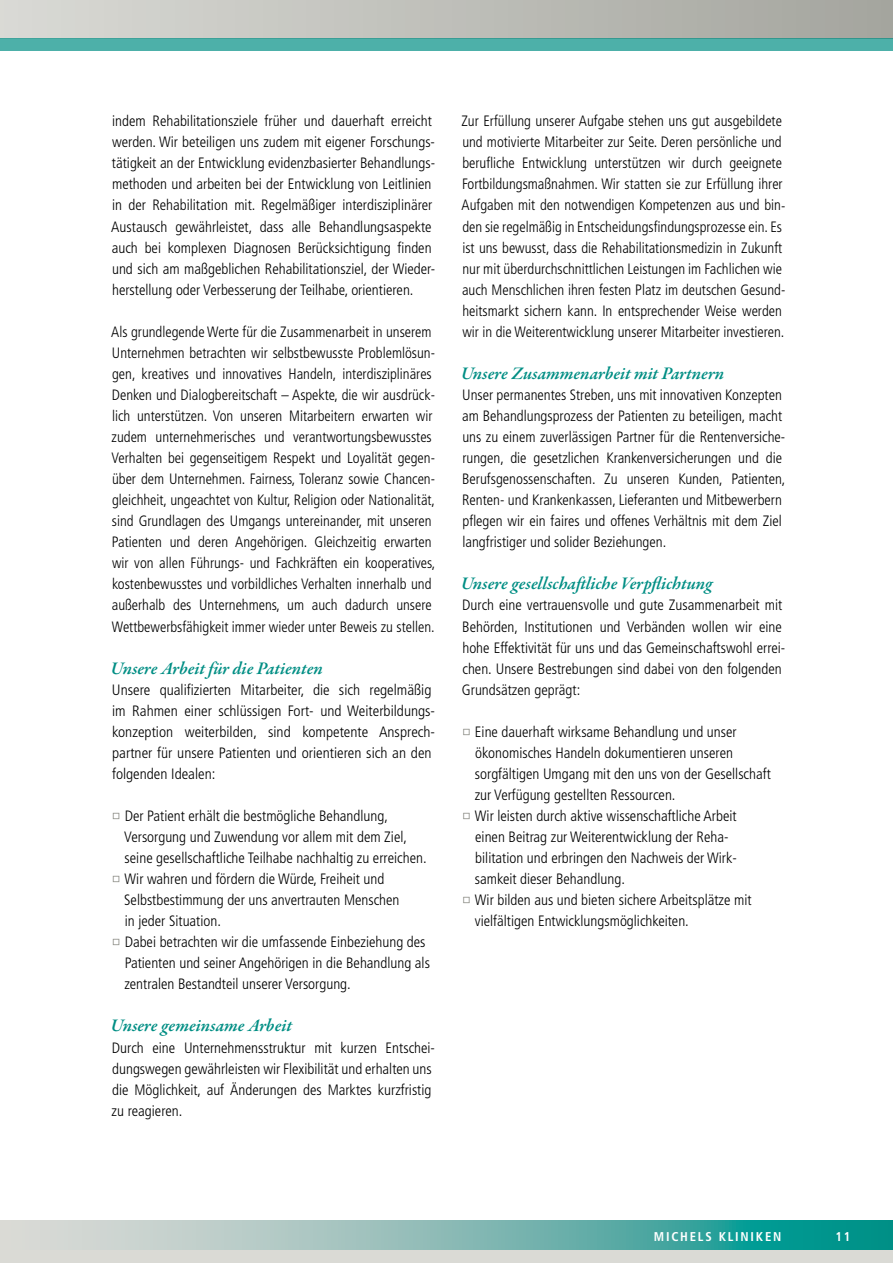
<style>
.page{position:relative;width:893px;height:1263px;background:#fff}
.page>*{position:absolute;margin:0;border:0;box-sizing:border-box;transform-origin:0 0}
.t1{font:italic 600 18px "Garamond Premr Pro";color:#008e84}
.t2{font:300 condensed 15px/21px "Frutiger";color:#000}
.t3{font:700 condensed 12.75px "Frutiger";letter-spacing:.14em;color:#fff}
</style>
<div class="page">
<div style="left:0;top:0;width:893px;height:38px;background:linear-gradient(to right,#d9dad5,#a4a59e)"></div>
<svg style="left:1px;top:1221px;width:892px;height:29px;background:#7ab8b3"></svg>
<hr style="left:0;top:1221px;width:1px;height:42px;background:#dadad5">
<div style="left:0;top:1250px;width:893px;height:13px;background:#dadad5"></div>
<div style="left:0;top:38px;width:893px;height:13px;background:#4db0a9"></div>
<p class="t2" style="left:111px;top:111px;width:325px">indem Rehabilitationsziele früher und dauerhaft erreicht werden. Wir beteiligen uns zudem mit eigener Forschungs&shy;tätigkeit an der Entwicklung evidenzbasierter Behandlungs&shy;methoden und arbeiten bei der Entwicklung von Leitlinien in der Rehabilitation mit. Regelmäßiger interdisziplinärer Austausch gewährleistet, dass alle Behandlungsaspekte auch bei komplexen Diagnosen Berücksichtigung finden und sich am maßgeblichen Rehabilitationsziel, der Wieder&shy;herstellung oder Verbesserung der Teilhabe, orientieren.</p>
<p class="t2" style="left:111px;top:321px;width:325px">Als grundlegende Werte für die Zusammenarbeit in unserem Unternehmen betrachten wir selbstbewusste Problemlösun&shy;gen, kreatives und innovatives Handeln, interdisziplinäres Denken und Dialogbereitschaft – Aspekte, die wir ausdrück&shy;lich unterstützen. Von unseren Mitarbeitern erwarten wir zudem unternehmerisches und verantwortungsbewusstes Verhalten bei gegenseitigem Respekt und Loyalität gegen&shy;über dem Unternehmen. Fairness, Toleranz sowie Chancen&shy;gleichheit, ungeachtet von Kultur, Religion oder Nationalität, sind Grundlagen des Umgangs untereinander, mit unseren Patienten und deren Angehörigen. Gleichzeitig erwarten wir von allen Führungs- und Fachkräften ein kooperatives, kostenbewusstes und vorbildliches Verhalten innerhalb und außerhalb des Unternehmens, um auch dadurch unsere Wettbewerbsfähigkeit immer wieder unter Beweis zu stellen.</p>
<p class="t1" style="left:110px;top:657px;width:214px">Unsere Arbeit für die Patienten</p>
<p class="t2" style="left:112px;top:679px;width:325px">Unsere qualifizierten Mitarbeiter, die sich regelmäßig im Rahmen einer schlüssigen Fort- und Weiterbildungs&shy;konzeption weiterbilden, sind kompetente Ansprech&shy;partner für unsere Patienten und orientieren sich an den folgenden Idealen:</p>
<p class="t2" style="left:124px;top:805px;width:307px">Der Patient erhält die bestmögliche Behandlung, Versorgung und Zuwendung vor allem mit dem Ziel, seine gesellschaftliche Teilhabe nachhaltig zu erreichen.<br>Wir wahren und fördern die Würde, Freiheit und Selbstbestimmung der uns anvertrauten Menschen<br>in jeder Situation.<br>Dabei betrachten wir die umfassende Einbeziehung des Patienten und seiner Angehörigen in die Behandlung als zentralen Bestandteil unserer Versorgung.</p>
<p class="t1" style="left:110px;top:1015px;width:183px">Unsere gemeinsame Arbeit</p>
<p class="t2" style="left:112px;top:1037px;width:325px">Durch eine Unternehmensstruktur mit kurzen Entschei&shy;dungswegen gewährleisten wir Flexibilität und erhalten uns die Möglichkeit, auf Änderungen des Marktes kurzfristig zu reagieren.</p>
<p class="t2" style="left:461px;top:111px;width:325px">Zur Erfüllung unserer Aufgabe stehen uns gut ausgebildete und motivierte Mitarbeiter zur Seite. Deren persönliche und berufliche Entwicklung unterstützen wir durch geeignete Fortbildungsmaßnahmen. Wir statten sie zur Erfüllung ihrer Aufgaben mit den notwendigen Kompetenzen aus und bin&shy;den sie regelmäßig in Entscheidungsfindungsprozesse ein. Es ist uns bewusst, dass die Rehabilitationsmedizin in Zukunft nur mit überdurchschnittlichen Leistungen im Fachlichen wie auch Menschlichen ihren festen Platz im deutschen Gesund&shy;heitsmarkt sichern kann. In entsprechender Weise werden wir in die Weiterentwicklung unserer Mitarbeiter investieren.</p>
<p class="t1" style="left:461px;top:362px;width:265px">Unsere Zusammenarbeit mit Partnern</p>
<p class="t2" style="left:462px;top:384px;width:325px">Unser permanentes Streben, uns mit innovativen Konzepten am Behandlungsprozess der Patienten zu beteiligen, macht uns zu einem zuverlässigen Partner für die Rentenversiche&shy;rungen, die gesetzlichen Krankenversicherungen und die Berufsgenossenschaften. Zu unseren Kunden, Patienten, Renten- und Krankenkassen, Lieferanten und Mitbewerbern pflegen wir ein faires und offenes Verhältnis mit dem Ziel langfristiger und solider Beziehungen.</p>
<p class="t1" style="left:461px;top:573px;width:253px">Unsere gesellschaftliche Verpflichtung</p>
<p class="t2" style="left:462px;top:595px;width:325px">Durch eine vertrauensvolle und gute Zusammenarbeit mit Behörden, Institutionen und Verbänden wollen wir eine hohe Effektivität für uns und das Gemeinschaftswohl errei&shy;chen. Unsere Bestrebungen sind dabei von den folgenden Grundsätzen geprägt:</p>
<p class="t2" style="left:475px;top:721px;width:298px">Eine dauerhaft wirksame Behandlung und unser ökonomisches Handeln dokumentieren unseren sorgfältigen Umgang mit den uns von der Gesellschaft zur Verfügung gestellten Ressourcen.<br>Wir leisten durch aktive wissenschaftliche Arbeit<br>einen Beitrag zur Weiterentwicklung der Reha&shy;bilitation und erbringen den Nachweis der Wirk&shy;samkeit dieser Behandlung.<br>Wir bilden aus und bieten sichere Arbeitsplätze mit vielfältigen Entwicklungsmöglichkeiten.</p>
<p class="t3" style="left:654px;top:1229px;width:105px">MI CHE LS KLINIKE</p>
<p class="t3" style="left:773px;top:1229px;width:10px">N</p>
<p class="t3" style="left:835px;top:1229px;width:17px">11</p>
</div>
